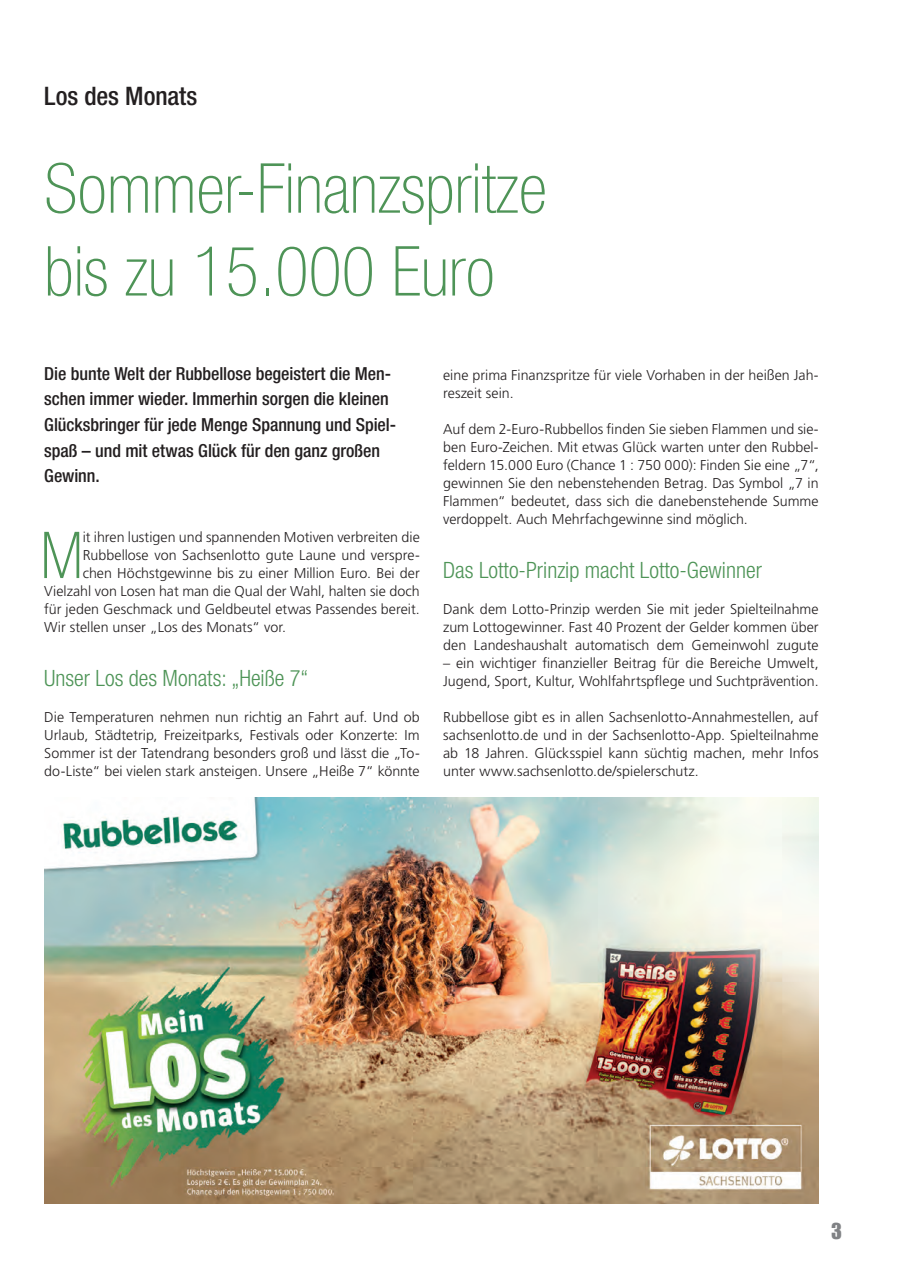
<style>
.page{position:relative;width:897px;height:1267px;background:#fff}
.page>*{position:absolute;margin:0;border:0;box-sizing:border-box;transform-origin:0 0}
.Headline_46pt__Stand{font:100 condensed 69px "Helvetica Neue LT Std";color:#4e9457}
.Fließtext__Initial{font:100 condensed 64.65px "Helvetica Neue LT Std";color:#4e9457}
.Dachzeile__Standard{font:500 condensed 25.5px "Helvetica Neue LT Std";letter-spacing:-.005em;color:#231f20}
.Zwischenüberschrift{font:300 condensed 22.5px "Helvetica Neue LT Std";color:#4e9457}
.t1{font:22.5px "Impact LT Std";color:#808285}
.Anlauf{font:500 condensed 18px/25.5px "Helvetica Neue LT Std";letter-spacing:-.005em;color:#231f20}
.Fließtext{font:300 14.25px/18px "Frutiger LT Std";color:#231f20;text-align:justify}
.Fließtext__Initial-2{font:300 14.25px "Frutiger LT Std";color:#231f20}
</style>
<div class="page">
<img style="left:44px;top:797px;width:774px;height:406px">
<p class="Dachzeile__Standard" style="left:44px;top:81px;width:155px">Los des Monats</p>
<p class="Headline_46pt__Stand" style="left:44px;top:150px;width:504px">Sommer-Finanzspritze</p>
<p class="Headline_46pt__Stand" style="left:44px;top:232px;width:452px">bis zu 15.000 Euro</p>
<p class="Anlauf" style="left:44px;top:360px;width:353px">Die bunte Welt der Rubbellose begeistert die Men&shy;schen immer wieder. Immerhin sorgen die kleinen Glücksbringer für jede Menge Spannung und Spiel&shy;spaß – und mit etwas Glück für den ganz großen Gewinn.</p>
<p class="Fließtext__Initial" style="left:41px;top:519px;width:43px">M</p>
<p class="Fließtext__Initial-2" style="left:83px;top:529px;width:338px">it ihren lustigen und spannenden Motiven verbreiten die</p>
<p class="Fließtext__Initial-2" style="left:83px;top:547px;width:338px">Rubbellose von Sachsenlotto gute Laune und verspre-</p>
<p class="Fließtext__Initial-2" style="left:83px;top:565px;width:338px">chen Höchstgewinne bis zu einer Million Euro. Bei der</p>
<p class="Fließtext__Initial-2" style="left:44px;top:583px;width:377px">Vielzahl von Losen hat man die Qual der Wahl, halten sie doch</p>
<p class="Fließtext__Initial-2" style="left:44px;top:601px;width:377px">für jeden Geschmack und Geldbeutel etwas Passendes bereit.</p>
<p class="Fließtext__Initial-2" style="left:44px;top:619px;width:243px">Wir stellen unser „Los des Monats“ vor.</p>
<p class="Zwischenüberschrift" style="left:44px;top:665px;width:266px">Unser Los des Monats: „Heiße 7“</p>
<p class="Fließtext" style="left:44px;top:708px;width:377px">Die Temperaturen nehmen nun richtig an Fahrt auf. Und ob Urlaub, Städtetrip, Freizeitparks, Festivals oder Konzerte: Im Sommer ist der Tatendrang besonders groß und lässt die „To&shy;do-Liste“ bei vielen stark ansteigen. Unsere „Heiße 7“ könnte</p>
<p class="Fließtext" style="left:443px;top:366px;width:377px">eine prima Finanzspritze für viele Vorhaben in der heißen Jah&shy;reszeit sein.</p>
<p class="Fließtext" style="left:443px;top:420px;width:377px">Auf dem 2-Euro-Rubbellos finden Sie sieben Flammen und sie&shy;ben Euro-Zeichen. Mit etwas Glück warten unter den Rubbel&shy;feldern 15.000 Euro (Chance 1 : 750 000): Finden Sie eine „7“, gewinnen Sie den nebenstehenden Betrag. Das Symbol „7 in Flammen“ bedeutet, dass sich die danebenstehende Summe verdoppelt. Auch Mehrfachgewinne sind möglich.</p>
<p class="Zwischenüberschrift" style="left:443px;top:557px;width:320px">Das Lotto-Prinzip macht Lotto-Gewinner</p>
<p class="Fließtext" style="left:443px;top:600px;width:377px">Dank dem Lotto-Prinzip werden Sie mit jeder Spielteilnahme zum Lottogewinner. Fast 40 Prozent der Gelder kommen über den Landeshaushalt automatisch dem Gemeinwohl zugute</p>
<p class="Fließtext" style="left:443px;top:654px;width:377px">– ein wichtiger finanzieller Beitrag für die Bereiche Umwelt,<br>Jugend, Sport, Kultur, Wohlfahrtspflege und Suchtprävention.</p>
<p class="Fließtext" style="left:443px;top:708px;width:377px">Rubbellose gibt es in allen Sachsenlotto-Annahmestellen, auf sachsenlotto.de und in der Sachsenlotto-App. Spielteilnahme ab 18 Jahren. Glücksspiel kann süchtig machen, mehr Infos unter www.sachsenlotto.de/spielerschutz.</p>
<h3 class="t1" style="left:831px;top:1218px;width:12px">3</h3>
</div>
